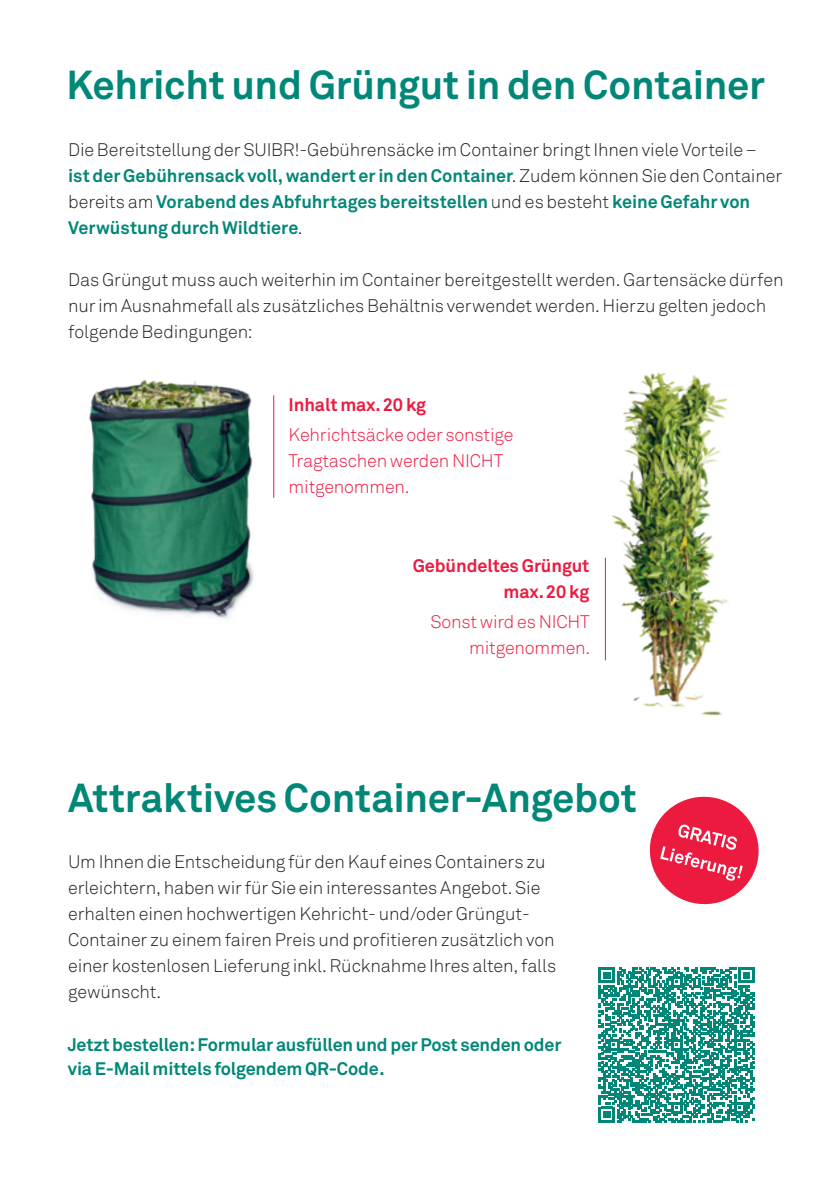
<style>
.page{position:relative;width:840px;height:1191px;background:#fff}
.page>*{position:absolute;margin:0;border:0;box-sizing:border-box;transform-origin:0 0}
.t1{font:700 40px "Akkurat Pro";letter-spacing:-.005em;color:#008778}
.t2{font:18px/26px "Akkurat Light Pro";letter-spacing:-.005em;color:#231f20}
.t3{font:700 18px/26px "Akkurat Pro";letter-spacing:-.005em;color:#008778}
.t4{font:18px/26px "Akkurat Light Pro";letter-spacing:-.01em;color:#ed1a40}
.t5{font:700 18px/26px "Akkurat Pro";letter-spacing:-.005em;color:#ed1a40;text-align:right}
.s1{font-family:"Akkurat Light Pro";font-weight:400;color:#231f20}
</style>
<div class="page">
<svg style="left:649px;top:796px;width:110px;height:109px"></svg>
<img style="left:89px;top:379px;width:186px;height:240px">
<img style="left:612px;top:372px;width:117px;height:344px">
<hr style="left:273px;top:395px;width:1px;height:103px;background:#ed1a40">
<hr style="left:604px;top:558px;width:1px;height:102px;background:#ed1a40">
<svg style="left:598px;top:967px;width:156px;height:155px"></svg>
<h1 class="t1" style="left:66px;top:60px;width:699px">Kehricht und Grüngut in den Container</h1>
<p class="t2" style="left:68px;top:137px;width:690px">Die Bereitstellung der SUIBR!-Gebührensäcke im Container bringt Ihnen viele Vorteile –</p>
<p class="t3" style="left:68px;top:163px;width:715px">ist der Gebührensack voll, wandert er in den Container<span class="s1">. Zudem können Sie den Container bereits am</span> Vorabend des Abfuhrtages bereitstellen <span class="s1">und es besteht</span> keine Gefahr von<br>Verwüstung durch Wildtiere<span class="s1">.</span></p>
<p class="t2" style="left:68px;top:267px;width:716px">Das Grüngut muss auch weiterhin im Container bereitgestellt werden. Gartensäcke dürfen nur im Ausnahmefall als zusätzliches Behältnis verwendet werden. Hierzu gelten jedoch folgende Bedingungen:</p>
<p class="t5" style="left:288px;top:391px;width:139px">Inhalt max. 20 kg</p>
<p class="t4" style="left:288px;top:421px;width:226px">Kehrichtsäcke oder sonstige<br>Tragtaschen werden NICHT mitgenommen.</p>
<p class="t5" style="left:412px;top:553px;width:178px">Gebündeltes Grüngut max. 20 kg</p>
<p class="t4" style="left:430px;top:609px;width:161px;text-align:right">Sonst wird es NICHT mitgenommen.</p>
<h1 class="t1" style="left:68px;top:773px;width:570px">Attraktives Container-Angebot</h1>
<p class="t2" style="left:68px;top:849px;width:489px">Um Ihnen die Entscheidung für den Kauf eines Containers zu erleichtern, haben wir für Sie ein interessantes Angebot. Sie erhalten einen hochwertigen Kehricht- und/oder Grüngut-Container zu einem fairen Preis und profitieren zusätzlich von einer kostenlosen Lieferung inkl. Rücknahme Ihres alten, falls gewünscht.</p>
<p class="t3" style="left:68px;top:1032px;width:495px;line-height:24px">Jetzt bestellen: Formular ausfüllen und per Post senden oder via E-Mail mittels folgendem QR-Code.</p>
</div>
